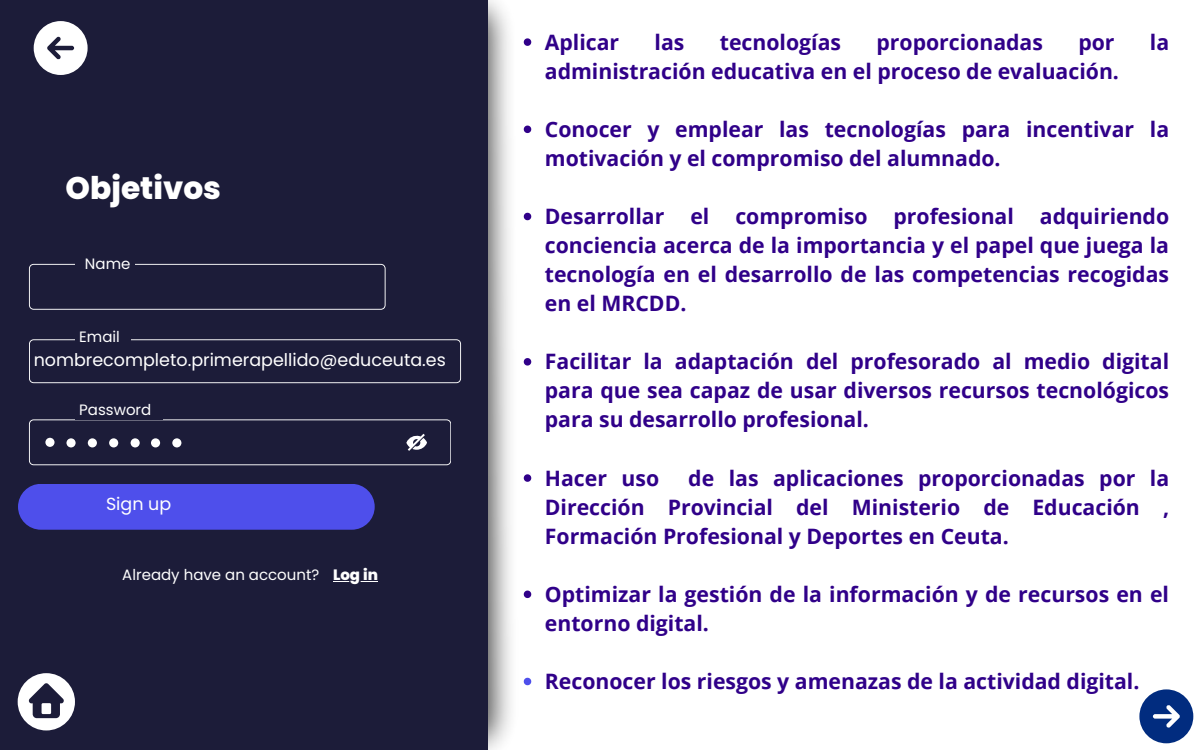
<style>
.page{position:relative;width:1200px;height:750px;background:#fff}
.page>*{position:absolute;margin:0;border:0;box-sizing:border-box;transform-origin:0 0}
.t1{font:800 31.25px "Poppins";color:#fff}
.t2{font:700 21.25px/29px "Open Sans";color:#300089;text-align:justify}
.t3{font:17.5px "Poppins";color:#fff}
.t4{font:15px "Poppins";color:#fff}
.t5{font:800 15px "Poppins";color:#fff}
</style>
<div class="page">
<div style="left:0;top:0;width:488px;height:750px;background:#1c1c39"></div>
<svg style="left:29px;top:264px;width:356px;height:46px"></svg>
<div style="left:75px;top:255px;width:60px;height:18px;background:#1c1c39"></div>
<svg style="left:29px;top:339px;width:432px;height:44px"></svg>
<div style="left:75px;top:329px;width:56px;height:17px;background:#1c1c39"></div>
<svg style="left:29px;top:419px;width:422px;height:46px"></svg>
<div style="left:18px;top:484px;width:357px;height:46px;background:#4e4feb;border-radius:23px"></div>
<div style="left:45px;top:438px;width:10px;height:9px;background:#fff;border-radius:50%"></div>
<div style="left:66px;top:438px;width:10px;height:9px;background:#fff;border-radius:50%"></div>
<div style="left:88px;top:438px;width:9px;height:9px;background:#fff;border-radius:50%"></div>
<div style="left:109px;top:438px;width:9px;height:9px;background:#fff;border-radius:50%"></div>
<div style="left:131px;top:438px;width:9px;height:9px;background:#fff;border-radius:50%"></div>
<div style="left:151px;top:438px;width:9px;height:9px;background:#fff;border-radius:50%"></div>
<div style="left:172px;top:438px;width:9px;height:9px;background:#fff;border-radius:50%"></div>
<hr style="left:333px;top:581px;width:45px;height:1px;background:#fff">
<svg style="left:524px;top:38px;width:7px;height:8px"></svg>
<svg style="left:524px;top:126px;width:7px;height:7px"></svg>
<svg style="left:524px;top:213px;width:7px;height:7px"></svg>
<svg style="left:524px;top:358px;width:7px;height:8px"></svg>
<svg style="left:524px;top:474px;width:7px;height:8px"></svg>
<svg style="left:524px;top:591px;width:7px;height:7px"></svg>
<svg style="left:524px;top:678px;width:7px;height:7px"></svg>
<svg style="left:1139px;top:689px;width:54px;height:54px"></svg>
<svg style="left:34px;top:21px;width:54px;height:54px"></svg>
<svg style="left:18px;top:673px;width:57px;height:57px"></svg>
<div style="left:42px;top:703px;width:9px;height:11px;background:#fff"></div>
<h1 class="t1" style="left:66px;top:166px;width:157px">Objetivos</h1>
<p class="t4" style="left:85px;top:253px;width:47px">Name</p>
<p class="t4" style="left:79px;top:326px;width:42px">Email</p>
<p class="t3" style="left:34px;top:347px;width:414px">nombrecompleto.primerapellido@educeuta.es</p>
<h3 class="t4" style="left:79px;top:400px;width:74px">Password</h3>
<p class="t3" style="left:106px;top:492px;width:67px">Sign up</p>
<p class="t4" style="left:122px;top:564px;width:199px">Already have an account?</p>
<h3 class="t5" style="left:333px;top:564px;width:46px">Log in</h3>
<h4 class="t2" style="left:545px;top:27px;width:76px">Aplicar</h4>
<h4 class="t2" style="left:655px;top:27px;width:31px">las</h4>
<h4 class="t2" style="left:720px;top:27px;width:123px">tecnologías</h4>
<h4 class="t2" style="left:876px;top:27px;width:168px">proporcionadas</h4>
<h4 class="t2" style="left:1078px;top:27px;width:38px">por</h4>
<h4 class="t2" style="left:1150px;top:27px;width:21px">la</h4>
<h4 class="t2" style="left:545px;top:56px;width:576px">administración educativa en el proceso de evaluación.</h4>
<p class="t2" style="left:545px;top:114px;width:626px">Conocer y emplear las tecnologías para incentivar la motivación y el compromiso del alumnado.</p>
<p class="t2" style="left:545px;top:201px;width:626px">Desarrollar el compromiso profesional adquiriendo conciencia acerca de la importancia y el papel que juega la tecnología en el desarrollo de las competencias recogidas en el MRCDD.</p>
<p class="t2" style="left:545px;top:347px;width:626px">Facilitar la adaptación del profesorado al medio digital para que sea capaz de usar diversos recursos tecnológicos para su desarrollo profesional.</p>
<p class="t2" style="left:545px;top:463px;width:116px">Hacer uso</p>
<p class="t2" style="left:545px;top:463px;width:626px;text-indent:143px">de las aplicaciones proporcionadas por la Dirección Provincial del Ministerio de Educación , Formación Profesional y Deportes en Ceuta.</p>
<p class="t2" style="left:545px;top:579px;width:626px">Optimizar la gestión de la información y de recursos en el entorno digital.</p>
<p class="t2" style="left:545px;top:666px;width:596px">Reconocer los riesgos y amenazas de la actividad digital.</p>
</div>
